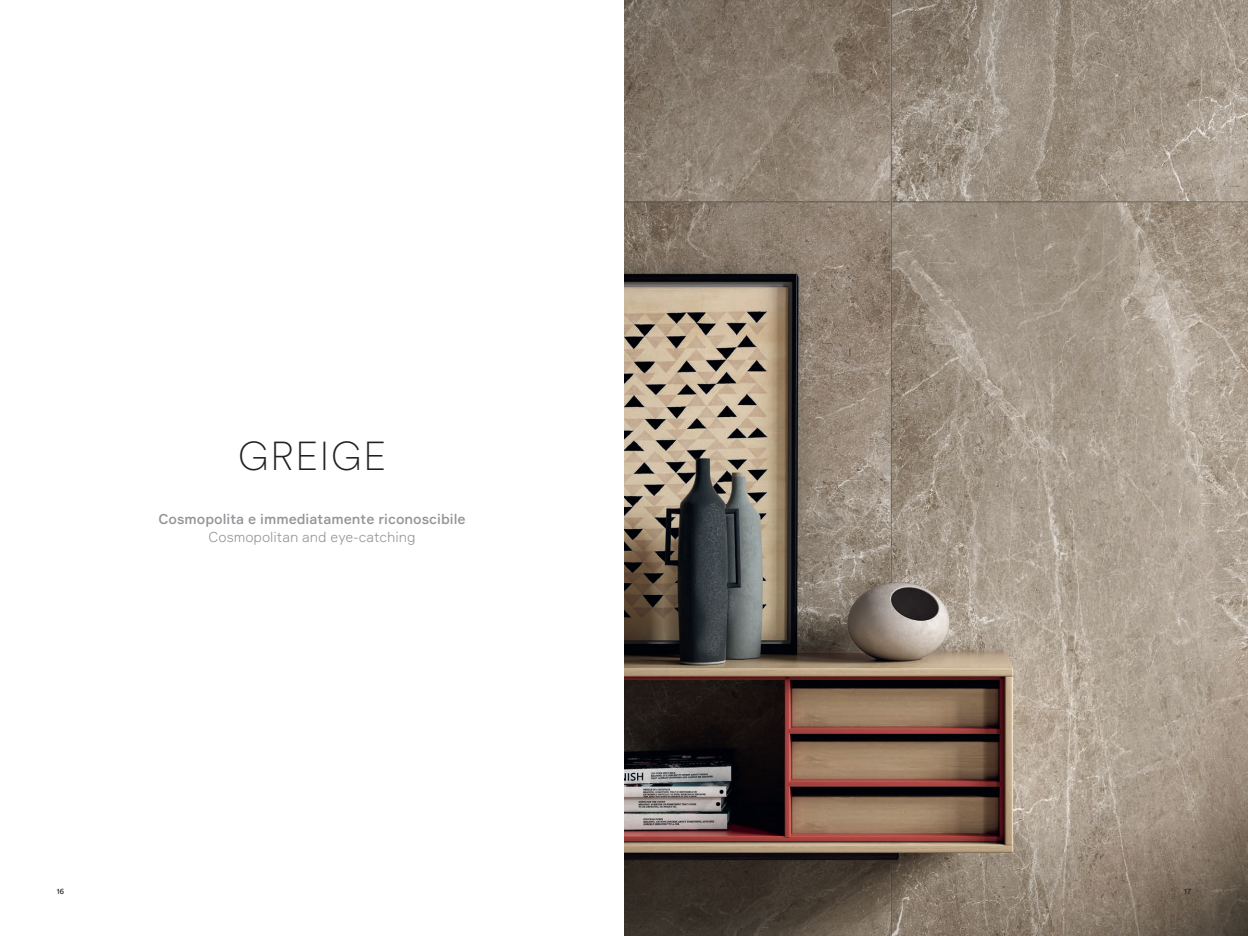
<style>
.page{position:relative;width:1248px;height:936px;background:#fff}
.page>*{position:absolute;margin:0;border:0;box-sizing:border-box;transform-origin:0 0}
.t1{font:100 40px "Circular XX";letter-spacing:.035em;color:#231f20}
.t2{font:500 14px "Formular";color:#939598}
.t3{font:300 14px "Formular";color:#939598}
.t4{font:8px "Circular XX";color:#231f20}
</style>
<div class="page">
<img style="left:624px;top:0;width:623px;height:935px">
<h1 class="t1" style="left:238px;top:429px;width:149px">GREIGE</h1>
<p class="t2" style="left:158px;top:510px;width:309px">Cosmopolita e immediatamente riconoscibile</p>
<p class="t3" style="left:208px;top:528px;width:208px">Cosmopolitan and eye-catching</p>
<p class="t4" style="left:57px;top:885px;width:9px">16</p>
<p class="t4" style="left:1184px;top:885px;width:9px">17</p>
</div>
